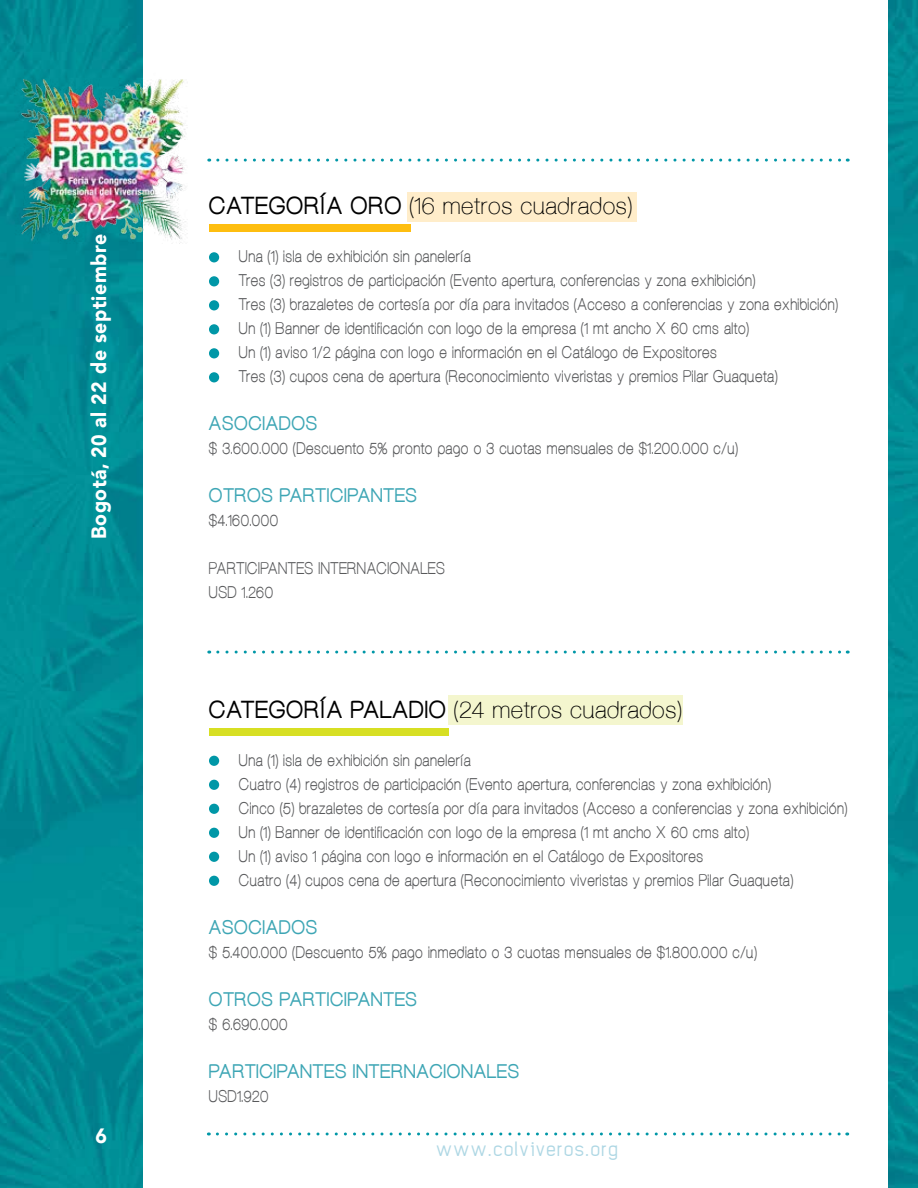
<style>
.page{position:relative;width:918px;height:1188px;background:#fff}
.page>*{position:absolute;margin:0;border:0;box-sizing:border-box;transform-origin:0 0}
.t1{font:24px "Aovel Sans";letter-spacing:.03em;color:#000}
.t2{font:900 20.7px "Avenir";letter-spacing:.03em;color:#fff;scale:.94 1}
.t3{font:900 19.2px "Aovel Sans";letter-spacing:.03em;color:#3ea6b5}
.t4{font:700 16.5px/24px "Aovel Sans";letter-spacing:.03em;color:#58595b;scale:.9 1}
.t5{font:13.5px "Elegan Tech";letter-spacing:.11em;color:#aed7e4}
.s1{font-weight:900}
</style>
<div class="page">
<img style="left:0;top:0;width:142px;height:1188px">
<img style="left:889px;top:0;width:29px;height:1188px">
<img style="left:0;top:64px;width:188px;height:205px">
<svg style="left:217px;top:1132px;width:631px;height:4px"></svg>
<div style="left:209px;top:252px;width:10px;height:10px;background:#0097a7;border-radius:50%"></div>
<div style="left:209px;top:276px;width:10px;height:10px;background:#0097a7;border-radius:50%"></div>
<div style="left:209px;top:300px;width:10px;height:10px;background:#0097a7;border-radius:50%"></div>
<div style="left:209px;top:324px;width:10px;height:10px;background:#0097a7;border-radius:50%"></div>
<div style="left:209px;top:348px;width:10px;height:10px;background:#0097a7;border-radius:50%"></div>
<div style="left:209px;top:372px;width:10px;height:10px;background:#0097a7;border-radius:50%"></div>
<div style="left:209px;top:756px;width:10px;height:10px;background:#0097a7;border-radius:50%"></div>
<div style="left:209px;top:780px;width:10px;height:10px;background:#0097a7;border-radius:50%"></div>
<div style="left:209px;top:804px;width:10px;height:10px;background:#0097a7;border-radius:50%"></div>
<div style="left:209px;top:828px;width:10px;height:10px;background:#0097a7;border-radius:50%"></div>
<div style="left:209px;top:852px;width:10px;height:10px;background:#0097a7;border-radius:50%"></div>
<div style="left:209px;top:876px;width:10px;height:10px;background:#0097a7;border-radius:50%"></div>
<div style="left:209px;top:224px;width:201px;height:8px;background:#febe10"></div>
<div style="left:209px;top:728px;width:240px;height:8px;background:#d7df23"></div>
<svg style="left:218px;top:159px;width:630px;height:3px"></svg>
<svg style="left:218px;top:651px;width:630px;height:3px"></svg>
<div style="left:407px;top:192px;width:229px;height:30px;background:#ffedca"></div>
<div style="left:449px;top:695px;width:234px;height:30px;background:#f4f6ce"></div>
<p class="t2" style="left:81px;top:539px;width:326px;rotate:-90deg">Bogotá, 20 al 22 de septiembre</p>
<p class="t2" style="left:95px;top:1119px;width:14px">6</p>
<h1 class="t1" style="left:209px;top:192px;width:425px"><span class="s1">CATEGORÍA ORO</span> (16 metros cuadrados)</h1>
<p class="t4" style="left:239px;top:245px;width:667px">Una (1) isla de exhibición sin panelería<br>Tres (3) registros de participación (Evento apertura, conferencias y zona exhibición)<br>Tres (3) brazaletes de cortesía por día para invitados (Acceso a conferencias y zona exhibición)<br>Un (1) Banner de identificación con logo de la empresa (1 mt ancho X 60 cms alto)<br>Un (1) aviso 1/2 página con logo e información en el Catálogo de Expositores<br>Tres (3) cupos cena de apertura (Reconocimiento viveristas y premios Pilar Guaqueta)</p>
<p class="t3" style="left:209px;top:413px;width:110px">ASOCIADOS</p>
<p class="t4" style="left:209px;top:437px;width:589px">$ 3.600.000 (Descuento 5% pronto pago o 3 cuotas mensuales de $1.200.000 c/u)</p>
<p class="t3" style="left:209px;top:485px;width:210px">OTROS PARTICIPANTES</p>
<p class="t4" style="left:209px;top:509px;width:79px">$4.160.000</p>
<p class="t4" style="left:209px;top:557px;width:264px">PARTICIPANTES INTERNACIONALES<br>USD 1.260</p>
<h1 class="t1" style="left:209px;top:696px;width:474px"><span class="s1">CATEGORÍA PALADIO</span> (24 metros cuadrados)</h1>
<p class="t4" style="left:239px;top:748px;width:677px">Una (1) isla de exhibición sin panelería<br>Cuatro (4) registros de participación (Evento apertura, conferencias y zona exhibición)<br>Cinco (5) brazaletes de cortesía por día para invitados (Acceso a conferencias y zona exhibición)<br>Un (1) Banner de identificación con logo de la empresa (1 mt ancho X 60 cms alto)<br>Un (1) aviso 1 página con logo e información en el Catálogo de Expositores<br>Cuatro (4) cupos cena de apertura (Reconocimiento viveristas y premios Pilar Guaqueta)</p>
<p class="t3" style="left:209px;top:916px;width:110px">ASOCIADOS</p>
<p class="t4" style="left:209px;top:940px;width:610px">$ 5.400.000 (Descuento 5% pago inmediato o 3 cuotas mensuales de $1.800.000 c/u)</p>
<p class="t3" style="left:209px;top:988px;width:210px">OTROS PARTICIPANTES</p>
<p class="t4" style="left:209px;top:1012px;width:89px">$ 6.690.000</p>
<p class="t3" style="left:209px;top:1060px;width:312px">PARTICIPANTES INTERNACIONALES</p>
<p class="t4" style="left:209px;top:1084px;width:68px">USD1.920</p>
<p class="t5" style="left:436px;top:1143px;width:183px">www.colviveros.org</p>
</div>
